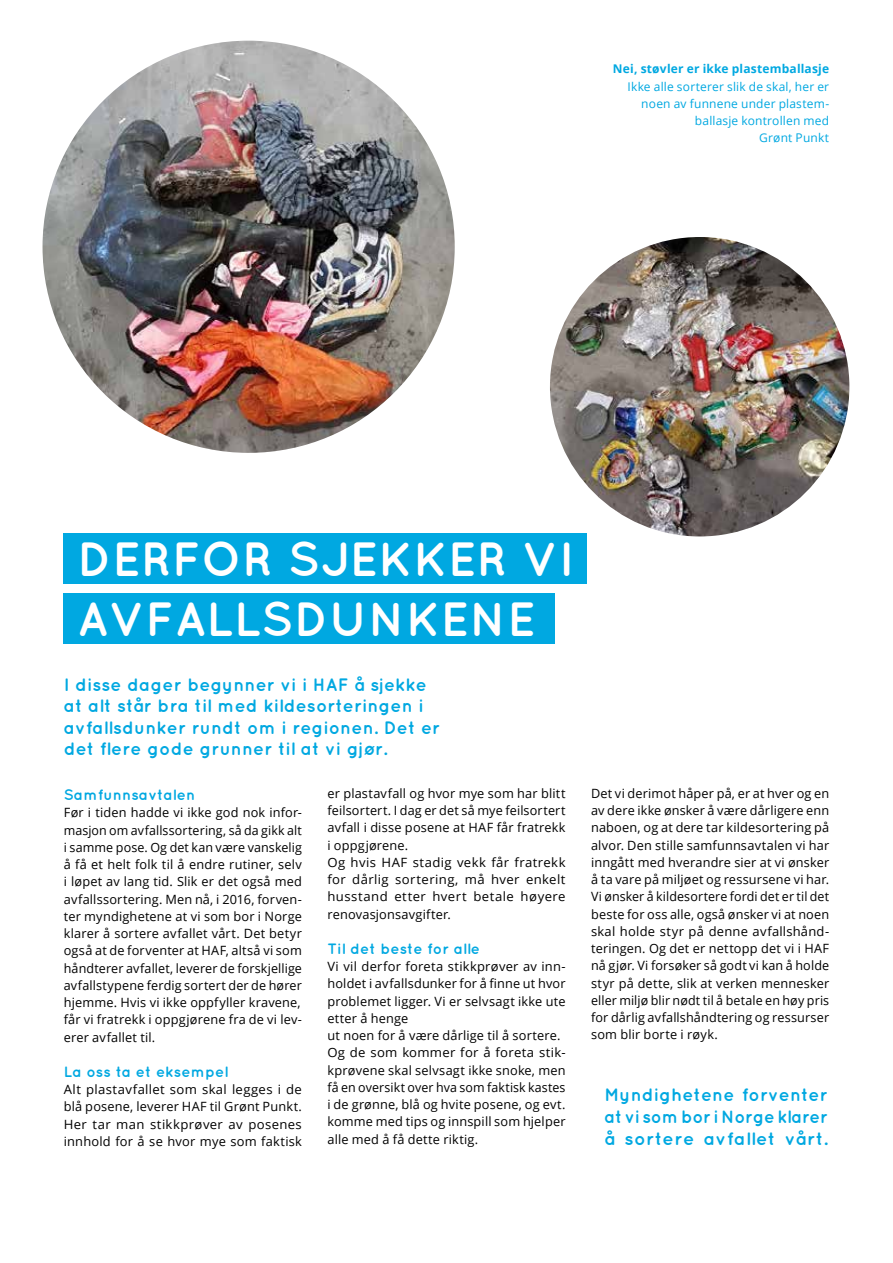
<style>
.page{position:relative;width:893px;height:1263px;background:#fff}
.page>*{position:absolute;margin:0;border:0;box-sizing:border-box;transform-origin:0 0}
.t1{font:700 48px/60px "Quicksand";letter-spacing:.01em;color:#fff}
.t2{font:700 18px/21.6px "Quicksand";letter-spacing:.01em;color:#00a8e1}
.t3{font:700 15px "Quicksand";letter-spacing:.01em;color:#00a8e1}
.t4{font:12.75px/17.2px "Open Sans";letter-spacing:.015em;color:#000;text-align:justify}
.t5{font:12px/17.2px "Open Sans";letter-spacing:.015em;color:#00a8e1;text-align:right}
.t6{font:700 12px "Open Sans";letter-spacing:.015em;color:#00a8e1}
</style>
<div class="page">
<div style="left:64px;top:533px;width:523px;height:51px;background:#00a8e1"></div>
<div style="left:64px;top:594px;width:491px;height:50px;background:#00a8e1"></div>
<img style="left:43px;top:41px;width:412px;height:412px;border-radius:206px">
<img style="left:550px;top:237px;width:299px;height:299px;border-radius:150px">
<p class="t6" style="left:613px;top:60px;width:218px">Nei, støvler er ikke plastemballasje</p>
<p class="t5" style="left:628px;top:77px;width:203px">Ikke alle sorterer slik de skal, her er noen av funnene under plastem&shy;ballasje kontrollen med<br>Grønt Punkt</p>
<h1 class="t1" style="left:77px;top:528px;width:498px">DERFOR SJEKKER VI<br>AVFALLSDUNKENE</h1>
<h2 class="t2" style="left:64px;top:673px;width:378px">I disse dager begynner vi i HAF å sjekke at alt står bra til med kildesorteringen i avfallsdunker rundt om i regionen. Det er det flere gode grunner til at vi gjør.</h2>
<p class="t3" style="left:64px;top:786px;width:133px">Samfunnsavtalen</p>
<p class="t4" style="left:64px;top:804px;width:240px">Før i tiden hadde vi ikke god nok infor&shy;masjon om avfallssortering, så da gikk alt i samme pose. Og det kan være vanskelig å få et helt folk til å endre rutiner, selv i løpet av lang tid. Slik er det også med avfallssortering. Men nå, i 2016, forven&shy;ter myndighetene at vi som bor i Norge klarer å sortere avfallet vårt. Det betyr også at de forventer at HAF, altså vi som håndterer avfallet, leverer de forskjellige avfallstypene ferdig sortert der de hører hjemme. Hvis vi ikke oppfyller kravene, får vi fratrekk i oppgjørene fra de vi lev&shy;erer avfallet til.</p>
<p class="t3" style="left:64px;top:1063px;width:166px">La oss ta et eksempel</p>
<p class="t4" style="left:64px;top:1080px;width:240px">Alt plastavfallet som skal legges i de blå posene, leverer HAF til Grønt Punkt.<br>Her tar man stikkprøver av posenes innhold for å se hvor mye som faktisk</p>
<p class="t4" style="left:327px;top:784px;width:240px;text-align:left">er plastavfall og hvor mye som har blitt feilsortert. I dag er det så mye feilsortert avfall i disse posene at HAF får fratrekk i oppgjørene.<br>Og hvis HAF stadig vekk får fratrekk for dårlig sortering, må hver enkelt husstand etter hvert betale høyere renovasjonsavgifter.</p>
<p class="t3" style="left:327px;top:940px;width:154px">Til det beste for alle</p>
<p class="t4" style="left:327px;top:957px;width:240px;text-align:left">Vi vil derfor foreta stikkprøver av inn&shy;holdet i avfallsdunker for å finne ut hvor problemet ligger. Vi er selvsagt ikke ute etter å henge<br>ut noen for å være dårlige til å sortere.<br>Og de som kommer for å foreta stik&shy;kprøvene skal selvsagt ikke snoke, men få en oversikt over hva som faktisk kastes i de grønne, blå og hvite posene, og evt. komme med tips og innspill som hjelper alle med å få dette riktig.</p>
<p class="t4" style="left:591px;top:784px;width:240px">Det vi derimot håper på, er at hver og en av dere ikke ønsker å være dårligere enn naboen, og at dere tar kildesortering på alvor. Den stille samfunnsavtalen vi har inngått med hverandre sier at vi ønsker å ta vare på miljøet og ressursene vi har.<br>Vi ønsker å kildesortere fordi det er til det beste for oss alle, også ønsker vi at noen skal holde styr på denne avfallshånd&shy;teringen. Og det er nettopp det vi i HAF nå gjør. Vi forsøker så godt vi kan å holde styr på dette, slik at verken mennesker eller miljø blir nødt til å betale en høy pris for dårlig avfallshåndtering og ressurser som blir borte i røyk.</p>
<h2 class="t2" style="left:604px;top:1084px;width:225px;text-align:justify">Myndighetene forventer at vi som bor i Norge klarer å sortere avfallet vårt.</h2>
</div>
